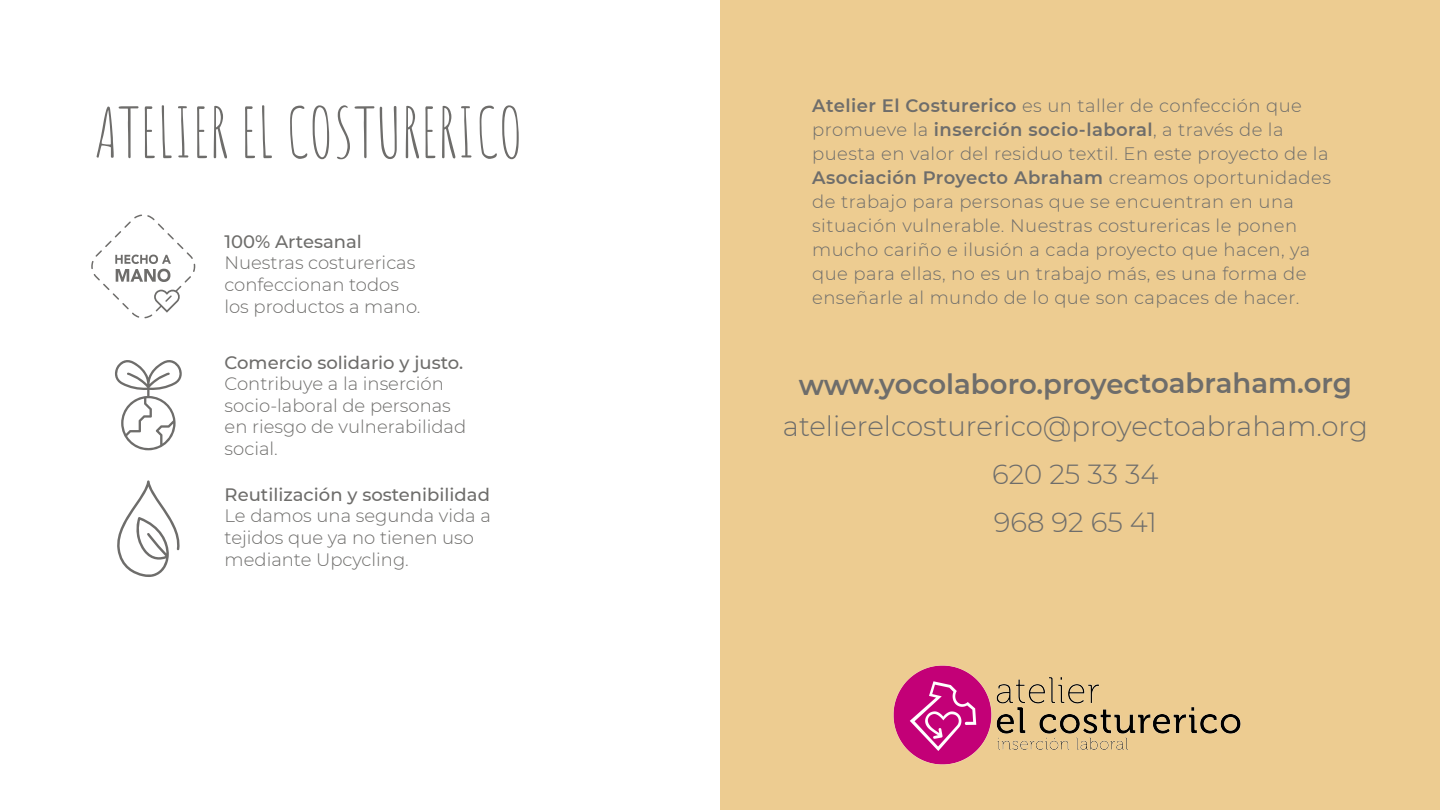
<style>
.page{position:relative;width:1440px;height:810px;background:#fff}
.page>*{position:absolute;margin:0;border:0;box-sizing:border-box;transform-origin:0 0}
.t1{font:68.3px "Amatic SC";color:#6e6d6b}
.t2{font:300 27.6px/48px "Montserrat";color:#6e6d6b;text-align:center}
.t3{font:600 27.6px "Montserrat";letter-spacing:-.005em;color:#6e6d6b}
.t4{font:300 18px/24px "Montserrat";letter-spacing:.015em;color:#6e6d6b}
.t5{font:500 18px "Montserrat";color:#6e6d6b}
.s1{font-weight:600}
</style>
<div class="page">
<div style="left:720px;top:0;width:720px;height:810px;background:#edcc91"></div>
<img style="left:893px;top:665px;width:348px;height:100px">
<svg style="left:91px;top:214px;width:104px;height:104px"></svg>
<svg style="left:115px;top:360px;width:67px;height:91px"></svg>
<svg style="left:117px;top:480px;width:63px;height:97px"></svg>
<h1 class="t1" style="left:94px;top:83px;width:430px">ATELIER EL COSTURERICO</h1>
<p class="t5" style="left:224px;top:229px;width:139px">100% Artesanal</p>
<p class="t4" style="left:224px;top:252px;width:198px;line-height:21.6px">Nuestras costurericas confeccionan todos los productos a mano.</p>
<p class="t5" style="left:225px;top:350px;width:240px">Comercio solidario y justo.</p>
<p class="t4" style="left:225px;top:372px;width:243px;line-height:21.6px">Contribuye a la inserción socio-laboral de personas en riesgo de vulnerabilidad social.</p>
<p class="t5" style="left:225px;top:482px;width:267px">Reutilización y sostenibilidad</p>
<p class="t4" style="left:225px;top:505px;width:268px;line-height:21.6px">Le damos una segunda vida a tejidos que ya no tienen uso mediante Upcycling.</p>
<p class="t4" style="left:812px;top:93px;width:520px"><span class="s1">Atelier El Costurerico</span> es un taller de confección que promueve la <span class="s1">inserción socio-laboral</span>, a través de la puesta en valor del residuo textil. En este proyecto de la <span class="s1">Asociación Proyecto Abraham</span> creamos oportunidades de trabajo para personas que se encuentran en una situación vulnerable. Nuestras costurericas le ponen mucho cariño e ilusión a cada proyecto que hacen, ya que para ellas, no es un trabajo más, es una forma de enseñarle al mundo de lo que son capaces de hacer.</p>
<h2 class="t3" style="left:799px;top:364px;width:555px">www.yocolaboro.proyectoabraham.org</h2>
<h2 class="t2" style="left:783px;top:401px;width:586px">atelierelcosturerico@proyectoabraham.org<br>620 25 33 34<br>968 92 65 41</h2>
</div>
